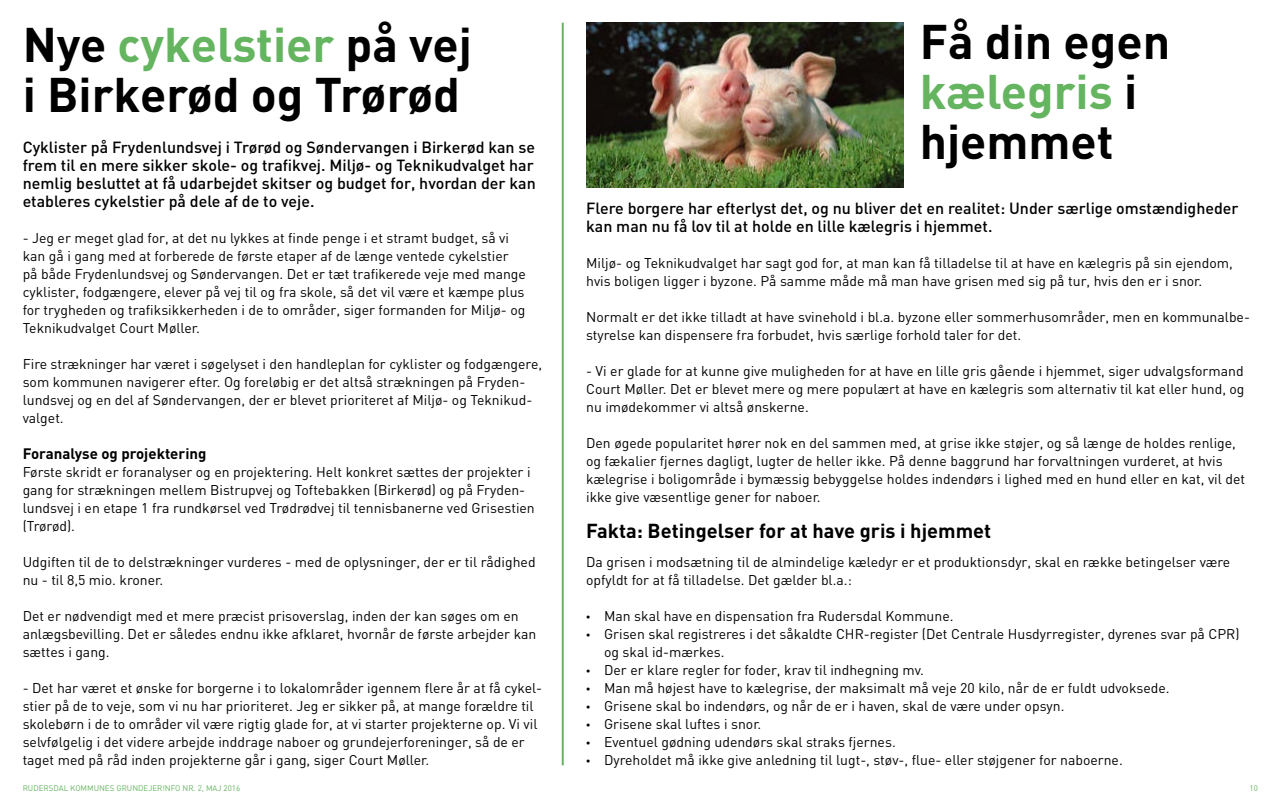
<style>
.page{position:relative;width:1280px;height:800px;background:#fff}
.page>*{position:absolute;margin:0;border:0;box-sizing:border-box;transform-origin:0 0}
.t1{font:700 48px/50px "DIN";color:#000}
.t2{font:700 20px "DIN";color:#000}
.t3{font:500 16px/18px "DIN";color:#000}
.t4{font:700 15px "DIN";color:#000}
.t5{font:14px/18px "DIN";color:#000}
.t6{font:8px "DIN";color:#65b460}
.s1{color:#65b460}
.s2{font-family:"Times New Roman";font-size:12px}
</style>
<div class="page">
<img style="left:586px;top:23px;width:318px;height:164px">
<hr style="left:562px;top:23px;width:2px;height:742px;background:#65b460">
<h1 class="t1" style="left:23px;top:18px;width:451px">Nye <span class="s1">cykelstier</span> på vej i Birkerød og Trørød</h1>
<p class="t3" style="left:23px;top:138px;width:515px">Cyklister på Frydenlundsvej i Trørød og Søndervangen i Birkerød kan se frem til en mere sikker skole- og trafikvej. Miljø- og Teknikudvalget har nemlig besluttet at få udarbejdet skitser og budget for, hvordan der kan etableres cykelstier på dele af de to veje.</p>
<p class="t5" style="left:23px;top:229px;width:505px">- Jeg er meget glad for, at det nu lykkes at finde penge i et stramt budget, så vi kan gå i gang med at forberede de første etaper af de længe ventede cykelstier på både Frydenlundsvej og Søndervangen. Det er tæt trafikerede veje med mange cyklister, fodgængere, elever på vej til og fra skole, så det vil være et kæmpe plus for trygheden og trafiksikkerheden i de to områder, siger formanden for Miljø- og Teknikudvalget Court Møller.</p>
<p class="t5" style="left:23px;top:355px;width:521px">Fire strækninger har været i søgelyset i den handleplan for cyklister og fodgængere, som kommunen navigerer efter. Og foreløbig er det altså strækningen på Fryden&shy;lundsvej og en del af Søndervangen, der er blevet prioriteret af Miljø- og Teknikud&shy;valget.</p>
<p class="t4" style="left:23px;top:444px;width:185px">Foranalyse og projektering</p>
<p class="t5" style="left:23px;top:463px;width:514px">Første skridt er foranalyser og en projektering. Helt konkret sættes der projekter i gang for strækningen mellem Bistrupvej og Toftebakken (Birkerød) og på Fryden&shy;lundsvej i en etape 1 fra rundkørsel ved Trødrødvej til tennisbanerne ved Grisestien (Trørød).</p>
<p class="t5" style="left:23px;top:553px;width:514px">Udgiften til de to delstrækninger vurderes - med de oplysninger, der er til rådighed nu - til 8,5 mio. kroner.</p>
<p class="t5" style="left:23px;top:607px;width:515px">Det er nødvendigt med et mere præcist prisoverslag, inden der kan søges om en anlægsbevilling. Det er således endnu ikke afklaret, hvornår de første arbejder kan sættes i gang.</p>
<p class="t5" style="left:23px;top:679px;width:521px">- Det har været et ønske for borgerne i to lokalområder igennem flere år at få cykel&shy;stier på de to veje, som vi nu har prioriteret. Jeg er sikker på, at mange forældre til skolebørn i de to områder vil være rigtig glade for, at vi starter projekterne op. Vi vil selvfølgelig i det videre arbejde inddrage naboer og grundejerforeninger, så de er taget med på råd inden projekterne går i gang, siger Court Møller.</p>
<h1 class="t1" style="left:920px;top:15px;width:252px">Få din egen <span class="s1">kælegris</span> i hjemmet</h1>
<p class="t3" style="left:586px;top:198px;width:654px">Flere borgere har efterlyst det, og nu bliver det en realitet: Under særlige omstændigheder kan man nu få lov til at holde en lille kælegris i hjemmet.</p>
<p class="t5" style="left:586px;top:253px;width:648px">Miljø- og Teknikudvalget har sagt god for, at man kan få tilladelse til at have en kælegris på sin ejendom, hvis boligen ligger i byzone. På samme måde må man have grisen med sig på tur, hvis den er i snor.</p>
<p class="t5" style="left:586px;top:307px;width:665px">Normalt er det ikke tilladt at have svinehold i bl.a. byzone eller sommerhusområder, men en kommunalbe&shy;styrelse kan dispensere fra forbudet, hvis særlige forhold taler for det.</p>
<p class="t5" style="left:586px;top:361px;width:660px;text-align:justify">- Vi er glade for at kunne give muligheden for at have en lille gris gående i hjemmet, siger udvalgsformand Court Møller. Det er blevet mere og mere populært at have en kælegris som alternativ til kat eller hund, og nu imødekommer vi altså ønskerne.</p>
<p class="t5" style="left:586px;top:433px;width:661px">Den øgede popularitet hører nok en del sammen med, at grise ikke støjer, og så længe de holdes renlige, og fækalier fjernes dagligt, lugter de heller ikke. På denne baggrund har forvaltningen vurderet, at hvis kælegrise i boligområde i bymæssig bebyggelse holdes indendørs i lighed med en hund eller en kat, vil det ikke give væsentlige gener for naboer.</p>
<h2 class="t2" style="left:586px;top:517px;width:407px">Fakta: Betingelser for at have gris i hjemmet</h2>
<p class="t5" style="left:586px;top:553px;width:646px">Da grisen i modsætning til de almindelige kæledyr er et produktionsdyr, skal en række betingelser være opfyldt for at få tilladelse. Det gælder bl.a.:</p>
<p class="t5" style="left:586px;top:607px;width:369px"><span class="s2">•</span> Man skal have en dispensation fra Rudersdal Kommune.</p>
<p class="t5" style="left:604px;top:625px;width:637px;text-indent:-18px"><span class="s2">•</span> Grisen skal registreres i det såkaldte CHR-register (Det Centrale Husdyrregister, dyrenes svar på CPR) og skal id-mærkes.</p>
<p class="t5" style="left:586px;top:661px;width:339px"><span class="s2">•</span> Der er klare regler for foder, krav til indhegning mv.</p>
<p class="t5" style="left:586px;top:679px;width:585px"><span class="s2">•</span> Man må højest have to kælegrise, der maksimalt må veje 20 kilo, når de er fuldt udvoksede.</p>
<p class="t5" style="left:586px;top:697px;width:480px"><span class="s2">•</span> Grisene skal bo indendørs, og når de er i haven, skal de være under opsyn.</p>
<p class="t5" style="left:586px;top:715px;width:177px"><span class="s2">•</span> Grisene skal luftes i snor.</p>
<p class="t5" style="left:586px;top:733px;width:311px"><span class="s2">•</span> Eventuel gødning udendørs skal straks fjernes.</p>
<p class="t5" style="left:586px;top:751px;width:538px"><span class="s2">•</span> Dyreholdet må ikke give anledning til lugt-, støv-, flue- eller støjgener for naboerne.</p>
<p class="t6" style="left:23px;top:783px;width:219px">RUDERSDAL KOMMUNES GRUNDEJER!NFO NR. 2, MAJ 2016</p>
<p class="t6" style="left:1250px;top:783px;width:10px">10</p>
</div>
